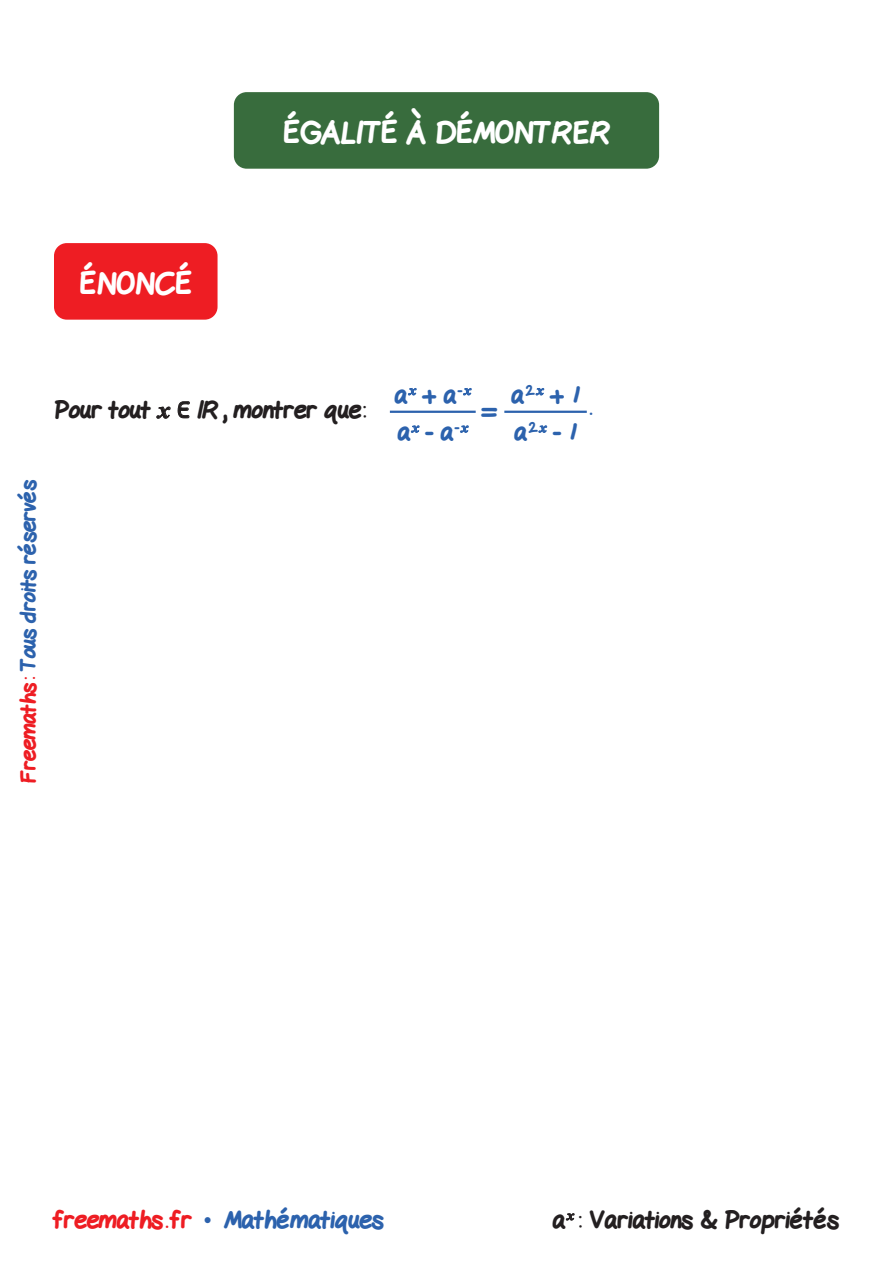
<style>
.page{position:relative;width:893px;height:1263px;background:#fff}
.page>*{position:absolute;margin:0;border:0;box-sizing:border-box;transform-origin:0 0}
.Titre{font:800 30px "Gel Pen";color:#fff}
.Texte-corr{font:800 24px "Gel Pen";color:#2c62ad}
.Texte-Enoncé{font:800 24px "Gel Pen";color:#231f20}
.Texte-Enoncé-2{font:800 24px "Gel Pen";color:#2c62ad}
.t1{font:800 21px "Gel Pen";letter-spacing:-.01em;color:#2c62ad}
.s1{font-family:"Times New Roman";font-weight:700;font-style:italic}
.s2{color:#ee1d23}
.s3{font-family:"Times New Roman";font-weight:400}
</style>
<div class="page">
<div style="left:54px;top:243px;width:164px;height:77px;background:#ee1d23;border-radius:13px"></div>
<hr style="left:390px;top:411px;width:86px;height:2px;background:#2c62ad">
<hr style="left:504px;top:411px;width:83px;height:2px;background:#2c62ad">
<div style="left:234px;top:92px;width:425px;height:77px;background:#386c3d;border-radius:13px"></div>
<p class="Titre" style="left:283px;top:108px;width:328px">ÉGALITÉ À DÉMONTRER</p>
<p class="Titre" style="left:80px;top:259px;width:114px">ÉNONCÉ</p>
<p class="Texte-Enoncé" style="left:54px;top:390px;width:313px">Pour tout <span class="s1">x</span> ı ¨, montrer que:</p>
<p class="t1" style="left:11px;top:783px;width:305px;rotate:-90deg"><span class="s2">Freemaths:</span> Tous droits réservés</p>
<p class="Texte-corr" style="left:394px;top:375px;width:78px">a<sup>x</sup> + a<sup>-</sup><sup>x</sup></p>
<p class="Texte-corr" style="left:397px;top:412px;width:72px">a<sup>x</sup> - a<sup>-</sup><sup>x</sup></p>
<p class="Texte-Enoncé-2" style="left:483px;top:390px;width:16px">=</p>
<p class="Texte-corr" style="left:511px;top:375px;width:70px">a<sup>2</sup><sup>x</sup> + 1</p>
<p class="Texte-corr" style="left:514px;top:412px;width:64px">a<sup>2</sup><sup>x</sup> - 1</p>
<p class="Texte-Enoncé-2" style="left:590px;top:387px;width:4px">.</p>
<p class="Texte-corr" style="left:54px;top:1200px;width:331px"><span class="s2">freemaths . fr</span> <span class="s3">•</span> Mathématiques</p>
<p class="Texte-Enoncé" style="left:552px;top:1200px;width:288px">a<sup>x</sup> : Variations &amp; Propriétés</p>
</div>
